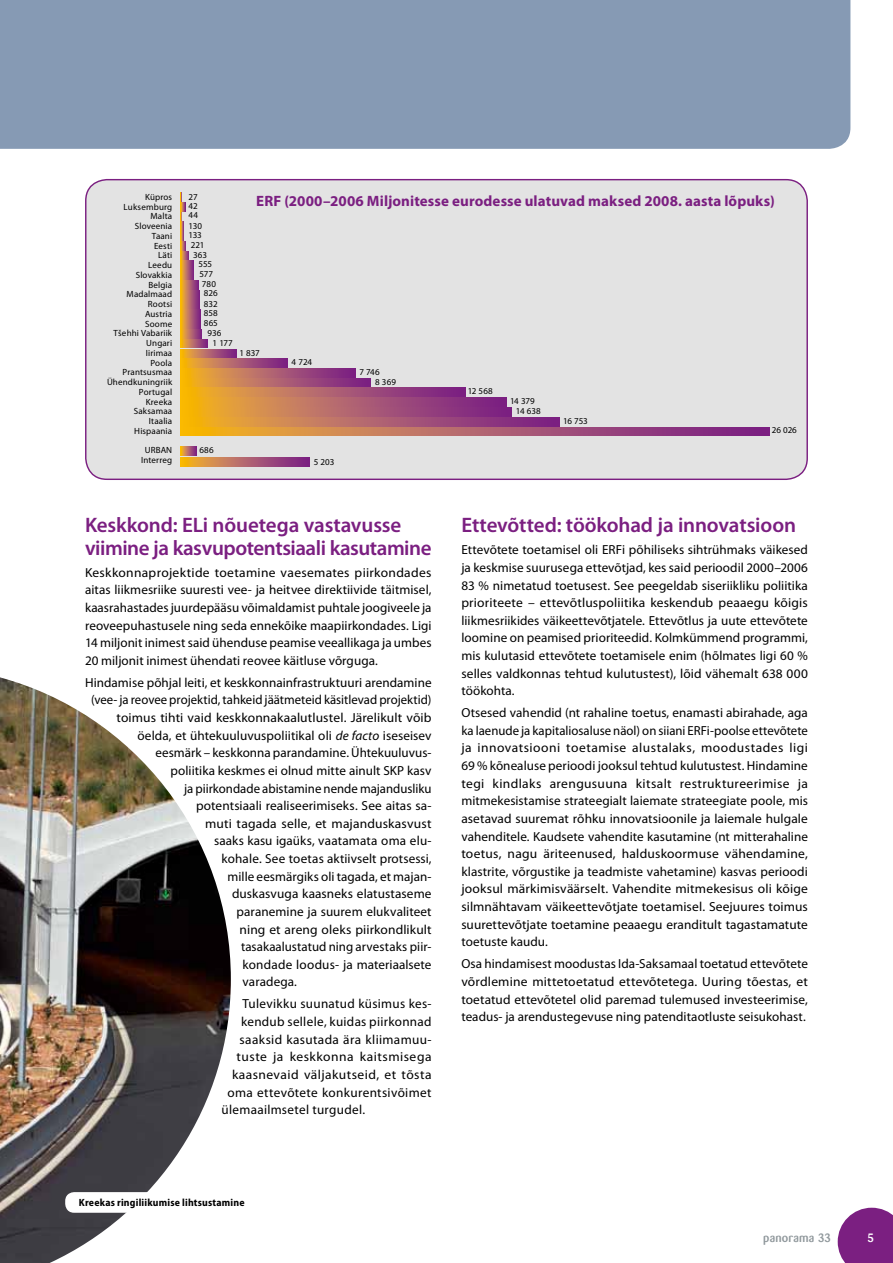
<style>
.page{position:relative;width:893px;height:1263px;background:#fff}
.page>*{position:absolute;margin:0;border:0;box-sizing:border-box;transform-origin:0 0}
.t1{font:600 21px/22.5px "Myriad Pro";letter-spacing:-.015em;color:#7b1f81}
.t2{font:700 15px "Myriad Pro";letter-spacing:.005em;color:#7b1f81}
.t3{font:13.2px/17.5px "Myriad Pro";letter-spacing:.005em;color:#000;text-align:justify}
.t4{font:13.2px "Myriad Pro";letter-spacing:.025em;color:#000}
.t5{font:13.2px "Myriad Pro";letter-spacing:.035em;color:#000}
.t6{font:500 12px "Barmeno";letter-spacing:.02em;color:#90989c}
.t7{font:500 12px "Barmeno";color:#fff}
.t8{font:700 semi-condensed 10.5px "Myriad Pro";letter-spacing:.02em;color:#000}
.t9{font:9px/9.8px "Myriad Pro";letter-spacing:.015em;color:#000}
.t10{font:9px/10.1px "Myriad Pro";letter-spacing:-.01em;color:#000}
.s1{font-style:italic}
</style>
<div class="page">
<div style="left:0;top:0;width:850px;height:149px;background:#869ab4"></div>
<img style="left:0;top:677px;width:231px;height:586px">
<svg style="left:838px;top:1208px;width:55px;height:55px;background:#89378e"></svg>
<div style="left:86px;top:180px;width:721px;height:299px;background:#e3e3e3;border-radius:21px"></div>
<svg style="left:181px;top:447px;width:15px;height:8px"></svg>
<svg style="left:181px;top:458px;width:129px;height:9px"></svg>
<svg style="left:181px;top:427px;width:589px;height:9px;background:#b56761"></svg>
<svg style="left:181px;top:417px;width:379px;height:9px;background:#b56761"></svg>
<svg style="left:181px;top:407px;width:331px;height:9px;background:#b56861"></svg>
<svg style="left:181px;top:398px;width:325px;height:8px;background:#b56861"></svg>
<svg style="left:181px;top:388px;width:284px;height:9px;background:#b56861"></svg>
<svg style="left:181px;top:378px;width:189px;height:9px;background:#b56861"></svg>
<svg style="left:181px;top:368px;width:175px;height:9px;background:#b56861"></svg>
<svg style="left:181px;top:359px;width:107px;height:8px"></svg>
<svg style="left:181px;top:339px;width:26px;height:9px"></svg>
<svg style="left:181px;top:349px;width:55px;height:9px"></svg>
<svg style="left:181px;top:329px;width:21px;height:9px"></svg>
<svg style="left:181px;top:320px;width:19px;height:8px"></svg>
<svg style="left:181px;top:310px;width:19px;height:9px"></svg>
<svg style="left:181px;top:300px;width:18px;height:9px"></svg>
<svg style="left:181px;top:290px;width:18px;height:9px"></svg>
<svg style="left:181px;top:280px;width:17px;height:9px"></svg>
<svg style="left:181px;top:193px;width:13px;height:86px"></svg>
<div style="left:65px;top:1192px;width:332px;height:21px;background:#fff;border-radius:9px"></div>
<p class="t9" style="left:107px;top:192px;width:67px;text-align:right">Küpros<br>Luksemburg<br>Malta<br>Sloveenia<br>Taani<br>Eesti<br>Läti<br>Leedu<br>Slovakkia<br>Belgia<br>Madalmaad<br>Rootsi<br>Austria<br>Soome<br>Tšehhi Vabariik<br>Ungari<br>Iirimaa<br>Poola<br>Prantsusmaa<br>Ühendkuningriik<br>Portugal<br>Kreeka<br>Saksamaa<br>Itaalia<br>Hispaania</p>
<p class="t9" style="left:141px;top:446px;width:33px;text-indent:4px">Urban<br>Interreg</p>
<p class="t9" style="left:189px;top:188px;width:11px;line-height:18.5px">27<br>44</p>
<p class="t9" style="left:189px;top:221px;width:15px">130</p>
<p class="t9" style="left:189px;top:231px;width:15px">133</p>
<p class="t9" style="left:191px;top:240px;width:15px">221</p>
<p class="t9" style="left:193px;top:250px;width:15px">363</p>
<p class="t9" style="left:199px;top:259px;width:15px">555</p>
<p class="t9" style="left:199px;top:270px;width:15px">577</p>
<p class="t9" style="left:202px;top:279px;width:16px">780</p>
<p class="t9" style="left:204px;top:289px;width:15px">826</p>
<p class="t9" style="left:204px;top:299px;width:15px">832</p>
<p class="t9" style="left:204px;top:309px;width:15px">858</p>
<p class="t9" style="left:204px;top:318px;width:16px">865</p>
<p class="t9" style="left:208px;top:328px;width:15px">936</p>
<p class="t9" style="left:213px;top:338px;width:22px">1 177</p>
<p class="t9" style="left:189px;top:201px;width:11px">42</p>
<p class="t2" style="left:256px;top:192px;width:520px">ERF (2000–2006 Miljonitesse eurodesse ulatuvad maksed 2008. aasta lõpuks)</p>
<p class="t9" style="left:239px;top:348px;width:22px">1 837</p>
<p class="t9" style="left:199px;top:445px;width:16px">686</p>
<p class="t9" style="left:292px;top:357px;width:22px">4 724</p>
<p class="t9" style="left:375px;top:367px;width:22px;text-indent:-16px">7 746<br>8 369</p>
<p class="t9" style="left:314px;top:457px;width:22px">5 203</p>
<p class="t9" style="left:468px;top:387px;width:27px">12 568</p>
<p class="t10" style="left:516px;top:396px;width:26px;text-indent:-6px">14 379<br>14 638</p>
<p class="t9" style="left:563px;top:416px;width:26px">16 753</p>
<p class="t9" style="left:772px;top:426px;width:27px">26 026</p>
<h1 class="t1" style="left:85px;top:514px;width:348px">Keskkond: ELi nõuetega vastavusse viimine ja kasvupotentsiaali kasutamine</h1>
<p class="t3" style="left:85px;top:564px;width:348px">Keskkonnaprojektide toetamine vaesemates piirkondades aitas liikmesriike suuresti vee- ja heitvee direktiivide täitmisel, kaasrahastades juurdepääsu võimaldamist puhtale joogiveele ja reoveepuhastusele ning seda ennekõike maapiirkondades. Ligi 14 miljonit inimest said ühenduse peamise veeallikaga ja umbes 20 miljonit inimest ühendati reovee käitluse võrguga.</p>
<p class="t3" style="left:85px;top:674px;width:348px">Hindamise põhjal leiti, et keskkonnainfrastruktuuri arendamine</p>
<p class="t3" style="left:91px;top:691px;width:342px">(vee- ja reovee projektid, tahkeid jäätmeteid käsitlevad projektid)</p>
<p class="t3" style="left:117px;top:709px;width:316px">toimus tihti vaid keskkonnakaalutlustel. Järelikult võib</p>
<p class="t3" style="left:138px;top:727px;width:296px">öelda, et ühtekuuluvuspoliitikal oli <span class="s1">de facto</span> iseseisev</p>
<p class="t3" style="left:156px;top:744px;width:277px">eesmärk – keskkonna parandamine. Ühtekuuluvus-</p>
<p class="t3" style="left:171px;top:762px;width:263px">poliitika keskmes ei olnud mitte ainult SKP kasv</p>
<p class="t3" style="left:184px;top:780px;width:249px">ja piirkondade abistamine nende majandusliku</p>
<p class="t3" style="left:196px;top:797px;width:237px">potentsiaali realiseerimiseks. See aitas sa-</p>
<p class="t3" style="left:205px;top:815px;width:228px">muti tagada selle, et majanduskasvust</p>
<p class="t3" style="left:214px;top:832px;width:219px">saaks kasu igaüks, vaatamata oma elu-</p>
<p class="t3" style="left:222px;top:850px;width:212px">kohale. See toetas aktiivselt protsessi,</p>
<p class="t3" style="left:228px;top:868px;width:206px">mille eesmärgiks oli tagada, et majan-</p>
<p class="t3" style="left:232px;top:885px;width:201px">duskasvuga kaasneks elatustaseme</p>
<p class="t3" style="left:237px;top:903px;width:197px">paranemine ja suurem elukvaliteet</p>
<p class="t3" style="left:240px;top:921px;width:194px">ning et areng oleks piirkondlikult</p>
<p class="t3" style="left:241px;top:938px;width:192px">tasakaalustatud ning arvestaks piir-</p>
<p class="t3" style="left:243px;top:956px;width:190px">kondade loodus- ja materiaalsete</p>
<p class="t3" style="left:243px;top:973px;width:56px">varadega.</p>
<p class="t4" style="left:243px;top:997px;width:191px">Tulevikku suunatud küsimus kes-</p>
<p class="t4" style="left:241px;top:1014px;width:192px">kendub sellele, kuidas piirkonnad</p>
<p class="t4" style="left:240px;top:1032px;width:194px">saaksid kasutada ära kliimamuu-</p>
<p class="t5" style="left:237px;top:1049px;width:196px">tuste ja keskkonna kaitsmisega</p>
<p class="t5" style="left:232px;top:1067px;width:201px">kaasnevaid väljakutseid, et tõsta</p>
<p class="t4" style="left:228px;top:1085px;width:206px">oma ettevõtete konkurentsivõimet</p>
<p class="t4" style="left:222px;top:1102px;width:145px">ülemaailmsetel turgudel.</p>
<h1 class="t1" style="left:461px;top:514px;width:336px">Ettevõtted: töökohad ja innovatsioon</h1>
<p class="t3" style="left:461px;top:541px;width:348px">Ettevõtete toetamisel oli ERFi põhiliseks sihtrühmaks väikesed ja keskmise suurusega ettevõtjad, kes said perioodil 2000–2006<br>83 % nimetatud toetusest. See peegeldab siseriikliku poliitika prioriteete – ettevõtluspoliitika keskendub peaaegu kõigis liikmesriikides väikeettevõtjatele. Ettevõtlus ja uute ettevõtete loomine on peamised prioriteedid. Kolmkümmend programmi, mis kulutasid ettevõtete toetamisele enim (hõlmates ligi 60 % selles valdkonnas tehtud kulutustest), lõid vähemalt 638 000 töökohta.</p>
<p class="t3" style="left:461px;top:704px;width:348px">Otsesed vahendid (nt rahaline toetus, enamasti abirahade, aga ka laenude ja kapitaliosaluse näol) on siiani ERFi-poolse ettevõtete ja innovatsiooni toetamise alustalaks, moodustades ligi 69 % kõnealuse perioodi jooksul tehtud kulutustest. Hindamine tegi kindlaks arengusuuna kitsalt restruktureerimise ja mitmekesistamise strateegialt laiemate strateegiate poole, mis asetavad suuremat rõhku innovatsioonile ja laiemale hulgale vahenditele. Kaudsete vahendite kasutamine (nt mitterahaline toetus, nagu äriteenused, halduskoormuse vähendamine, klastrite, võrgustike ja teadmiste vahetamine) kasvas perioodi jooksul märkimisväärselt. Vahendite mitmekesisus oli kõige silmnähtavam väikeettevõtjate toetamisel. Seejuures toimus suurettevõtjate toetamine peaaegu eranditult tagastamatute toetuste kaudu.</p>
<p class="t3" style="left:461px;top:955px;width:348px">Osa hindamisest moodustas Ida-Saksamaal toetatud ettevõtete võrdlemine mittetoetatud ettevõtetega. Uuring tõestas, et toetatud ettevõtetel olid paremad tulemused investeerimise, teadus- ja arendustegevuse ning patenditaotluste seisukohast.</p>
<p class="t8" style="left:79px;top:1197px;width:167px">Kreekas ringiliikumise lihtsustamine</p>
<p class="t6" style="left:763px;top:1230px;width:69px">panorama 33</p>
<p class="t7" style="left:867px;top:1231px;width:8px">5</p>
</div>
